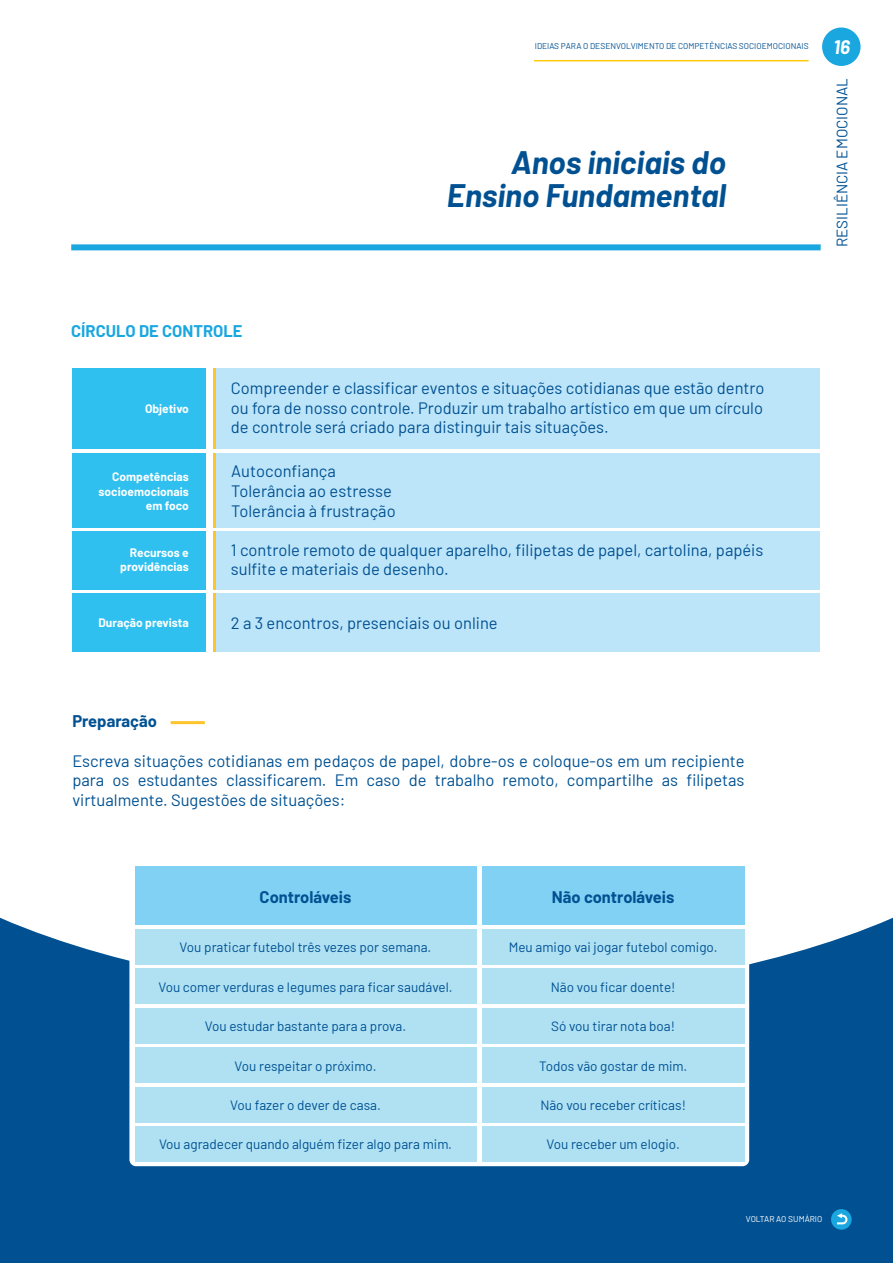
<style>
.page{position:relative;width:893px;height:1263px;background:#fff}
.page>*{position:absolute;margin:0;border:0;box-sizing:border-box;transform-origin:0 0}
.t1{font:italic 700 31.8px/32.8px "Barlow";color:#015192;text-align:right}
.t2{font:italic 700 19.05px "Barlow";color:#fff}
.t3{font:16.5px/19.8px "Barlow";color:#015192;text-align:justify}
.t4{font:700 16.5px "Barlow";color:#015192}
.t5{font:700 16.5px "Barlow";color:#1aa7e0}
.t6{font:15.15px "Barlow";color:#015192}
.t7{font:13.5px "Barlow";color:#015192}
.t8{font:700 12px/14.4px "Barlow";color:#fff;text-align:right}
.t9{font:8.4px "Barlow";color:#015192}
.t10{font:8.4px "Barlow";color:#fff}
</style>
<div class="page">
<div style="left:0;top:917px;width:893px;height:346px;background:#015192"></div>
<div style="left:129px;top:851px;width:620px;height:315px;background:#fff;border-radius:7px"></div>
<hr style="left:534px;top:60px;width:275px;height:1px;background:#feca0a">
<div style="left:71px;top:244px;width:750px;height:6px;background:#1aa7e0"></div>
<hr style="left:171px;top:721px;width:34px;height:3px;background:#fec42a">
<div style="left:822px;top:28px;width:39px;height:38px;background:#1aa7e0;border-radius:50%"></div>
<div style="left:72px;top:369px;width:133px;height:80px;background:#2fc0f0"></div>
<div style="left:213px;top:369px;width:606px;height:80px;background:#bde5f9"></div>
<div style="left:72px;top:453px;width:133px;height:75px;background:#2fc0f0"></div>
<div style="left:213px;top:453px;width:606px;height:75px;background:#bde5f9"></div>
<div style="left:72px;top:531px;width:133px;height:58px;background:#2fc0f0"></div>
<div style="left:213px;top:531px;width:606px;height:58px;background:#bde5f9"></div>
<div style="left:72px;top:593px;width:133px;height:59px;background:#2fc0f0"></div>
<div style="left:213px;top:593px;width:606px;height:59px;background:#bde5f9"></div>
<div style="left:482px;top:866px;width:262px;height:59px;background:#81d1f5"></div>
<div style="left:135px;top:866px;width:341px;height:59px;background:#81d1f5"></div>
<div style="left:482px;top:929px;width:262px;height:35px;background:#afe1f3"></div>
<div style="left:135px;top:929px;width:341px;height:35px;background:#afe1f3"></div>
<div style="left:482px;top:968px;width:262px;height:36px;background:#afe1f3"></div>
<div style="left:135px;top:968px;width:341px;height:36px;background:#afe1f3"></div>
<div style="left:482px;top:1008px;width:262px;height:35px;background:#afe1f3"></div>
<div style="left:135px;top:1008px;width:341px;height:35px;background:#afe1f3"></div>
<div style="left:482px;top:1047px;width:262px;height:36px;background:#afe1f3"></div>
<div style="left:135px;top:1047px;width:341px;height:36px;background:#afe1f3"></div>
<div style="left:482px;top:1087px;width:262px;height:35px;background:#afe1f3"></div>
<div style="left:135px;top:1087px;width:341px;height:35px;background:#afe1f3"></div>
<div style="left:482px;top:1126px;width:262px;height:36px;background:#afe1f3"></div>
<div style="left:135px;top:1126px;width:341px;height:36px;background:#afe1f3"></div>
<div style="left:831px;top:1209px;width:21px;height:21px;background:#1aa7e0;border-radius:50%"></div>
<svg style="left:837px;top:1213px;width:10px;height:11px"></svg>
<hr style="left:213px;top:369px;width:3px;height:80px;background:#fec42a">
<hr style="left:213px;top:453px;width:3px;height:75px;background:#fec42a">
<hr style="left:213px;top:531px;width:3px;height:58px;background:#fec42a">
<hr style="left:213px;top:593px;width:3px;height:59px;background:#fec42a">
<p class="t9" style="left:535px;top:40px;width:275px">IDEIAS PARA O DESENVOLVIMENTO DE COMPETÊNCIAS SOCIOEMOCIONAIS</p>
<h1 class="t1" style="left:447px;top:144px;width:280px">Anos iniciais do<br>Ensino Fundamental</h1>
<p class="t2" style="left:834px;top:33px;width:18px">16</p>
<p class="t6" style="left:831px;top:247px;width:171px;rotate:-90deg">RESILIÊNCIA EMOCIONAL</p>
<p class="t5" style="left:71px;top:319px;width:173px">CÍRCULO DE CONTROLE</p>
<p class="t8" style="left:145px;top:401px;width:45px">Objetivo</p>
<p class="t8" style="left:99px;top:469px;width:92px">Competências socioemocionais em foco</p>
<p class="t8" style="left:120px;top:544px;width:70px">Recursos e providências</p>
<p class="t3" style="left:231px;top:377px;width:535px">Compreender e classificar eventos e situações cotidianas que estão dentro ou fora de nosso controle. Produzir um trabalho artístico em que um círculo de controle será criado para distinguir tais situações.</p>
<p class="t3" style="left:231px;top:460px;width:166px;text-align:left">Autoconfiança<br>Tolerância ao estresse<br>Tolerância à frustração</p>
<p class="t3" style="left:231px;top:538px;width:534px">1 controle remoto de qualquer aparelho, filipetas de papel, cartolina, papéis sulfite e materiais de desenho.</p>
<p class="t8" style="left:99px;top:615px;width:92px">Duração prevista</p>
<p class="t3" style="left:231px;top:612px;width:268px">2 a 3 encontros, presenciais ou online</p>
<p class="t4" style="left:72px;top:709px;width:86px">Preparação</p>
<p class="t3" style="left:72px;top:749px;width:674px">Escreva situações cotidianas em pedaços de papel, dobre-os e coloque-os em um recipiente para os estudantes classificarem. Em caso de trabalho remoto, compartilhe as filipetas virtualmente. Sugestões de situações:</p>
<p class="t4" style="left:260px;top:884px;width:93px">Controláveis</p>
<p class="t4" style="left:552px;top:884px;width:124px">Não controláveis</p>
<p class="t7" style="left:180px;top:938px;width:253px">Vou praticar futebol três vezes por semana.</p>
<p class="t7" style="left:509px;top:938px;width:210px">Meu amigo vai jogar futebol comigo.</p>
<p class="t7" style="left:158px;top:977px;width:296px">Vou comer verduras e legumes para ficar saudável.</p>
<p class="t7" style="left:551px;top:977px;width:126px">Não vou ficar doente!</p>
<p class="t7" style="left:205px;top:1017px;width:203px">Vou estudar bastante para a prova.</p>
<p class="t7" style="left:551px;top:1017px;width:125px">Só vou tirar nota boa!</p>
<p class="t7" style="left:235px;top:1056px;width:143px">Vou respeitar o próximo.</p>
<p class="t7" style="left:539px;top:1056px;width:150px">Todos vão gostar de mim.</p>
<p class="t7" style="left:230px;top:1095px;width:152px">Vou fazer o dever de casa.</p>
<p class="t7" style="left:540px;top:1095px;width:147px">Não vou receber críticas!</p>
<p class="t7" style="left:159px;top:1134px;width:295px">Vou agradecer quando alguém fizer algo para mim.</p>
<p class="t7" style="left:546px;top:1134px;width:135px">Vou receber um elogio.</p>
<p class="t10" style="left:746px;top:1212px;width:78px">VOLTAR AO SUMÁRIO</p>
</div>
